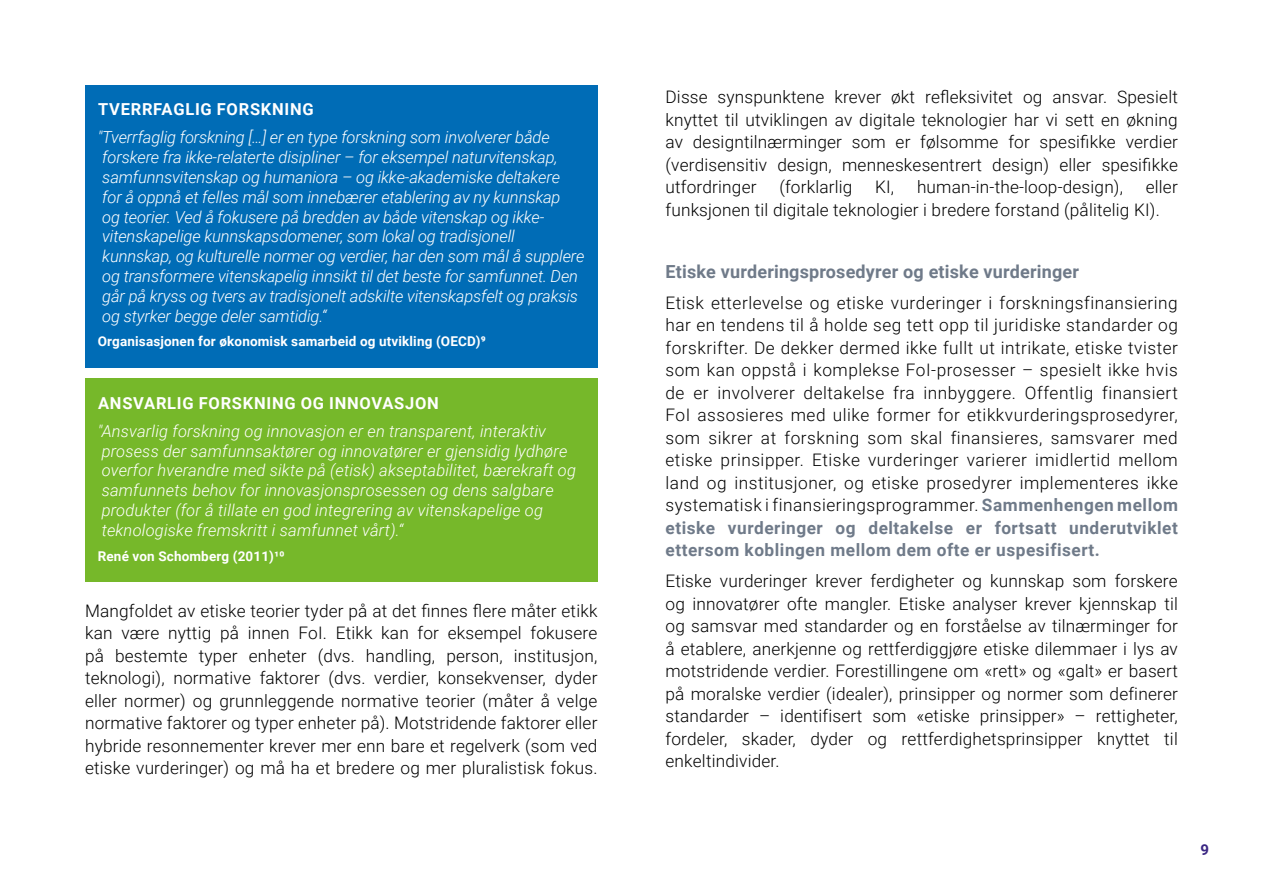
<style>
.page{position:relative;width:1263px;height:893px;background:#fff}
.page>*{position:absolute;margin:0;border:0;box-sizing:border-box;transform-origin:0 0}
.t1{font:700 18px "Roboto";letter-spacing:.01em;color:#6f7a89}
.t2{font:300 17.25px/22.5px "Roboto";letter-spacing:.01em;color:#000;text-align:justify}
.t3{font:italic 300 16.5px/19.8px "Roboto";letter-spacing:-.01em;color:#fff}
.t4{font:italic 300 16.5px/19.8px "Roboto";letter-spacing:.01em;color:#fff}
.t5{font:700 16.5px "Roboto";letter-spacing:.045em;color:#fff}
.t6{font:700 15px "Roboto";color:#3b2783}
.t7{font:700 13.5px "Roboto";letter-spacing:.01em;color:#fff}
.s1{font-weight:700;color:#6f7a89}
</style>
<div class="page">
<div style="left:85px;top:85px;width:512px;height:283px;background:#006cb6"></div>
<div style="left:85px;top:378px;width:512px;height:204px;background:#76b82a"></div>
<p class="t5" style="left:98px;top:98px;width:217px">TVERRFAGLIG FORSKNING</p>
<p class="t3" style="left:98px;top:127px;width:488px">"Tverrfaglig forskning […] er en type forskning som involverer både forskere fra ikke-relaterte disipliner – for eksempel naturvitenskap, samfunnsvitenskap og humaniora – og ikke-akademiske deltakere<br>for å oppnå et felles mål som innebærer etablering av ny kunnskap<br>og teorier. Ved å fokusere på bredden av både vitenskap og ikke&shy;vitenskapelige kunnskapsdomener, som lokal og tradisjonell<br>kunnskap, og kulturelle normer og verdier, har den som mål å supplere og transformere vitenskapelig innsikt til det beste for samfunnet. Den går på kryss og tvers av tradisjonelt adskilte vitenskapsfelt og praksis og styrker begge deler samtidig.“</p>
<p class="t7" style="left:98px;top:332px;width:390px">Organisasjonen for økonomisk samarbeid og utvikling (OECD)9</p>
<p class="t5" style="left:98px;top:391px;width:342px">ANSVARLIG FORSKNING OG INNOVASJON</p>
<p class="t4" style="left:98px;top:420px;width:480px">"Ansvarlig forskning og innovasjon er en transparent, interaktiv prosess der samfunnsaktører og innovatører er gjensidig lydhøre overfor hverandre med sikte på (etisk) akseptabilitet, bærekraft og samfunnets behov for innovasjonsprosessen og dens salgbare produkter (for å tillate en god integrering av vitenskapelige og teknologiske fremskritt i samfunnet vårt).“</p>
<p class="t7" style="left:98px;top:546px;width:188px">René von Schomberg (2011)¹0</p>
<p class="t2" style="left:85px;top:599px;width:514px">Mangfoldet av etiske teorier tyder på at det finnes flere måter etikk kan være nyttig på innen FoI. Etikk kan for eksempel fokusere på bestemte typer enheter (dvs. handling, person, institusjon, teknologi), normative faktorer (dvs. verdier, konsekvenser, dyder eller normer) og grunnleggende normative teorier (måter å velge normative faktorer og typer enheter på). Motstridende faktorer eller hybride resonnementer krever mer enn bare et regelverk (som ved etiske vurderinger) og må ha et bredere og mer pluralistisk fokus.</p>
<p class="t2" style="left:665px;top:85px;width:514px">Disse synspunktene krever økt refleksivitet og ansvar. Spesielt knyttet til utviklingen av digitale teknologier har vi sett en økning av designtilnærminger som er følsomme for spesifikke verdier (verdisensitiv design, menneskesentrert design) eller spesifikke utfordringer</p>
<p class="t2" style="left:779px;top:175px;width:75px">(forklarlig</p>
<p class="t2" style="left:875px;top:175px;width:21px">KI,</p>
<p class="t2" style="left:917px;top:175px;width:208px">human-in-the-loop-design),</p>
<p class="t2" style="left:665px;top:175px;width:514px;text-indent:480px">eller funksjonen til digitale teknologier i bredere forstand (pålitelig KI).</p>
<p class="t1" style="left:665px;top:259px;width:415px">Etiske vurderingsprosedyrer og etiske vurderinger</p>
<p class="t2" style="left:665px;top:291px;width:514px">Etisk etterlevelse og etiske vurderinger i forskningsfinansiering har en tendens til å holde seg tett opp til juridiske standarder og forskrifter. De dekker dermed ikke fullt ut intrikate, etiske tvister som kan oppstå i komplekse FoI-prosesser – spesielt ikke hvis de er involverer deltakelse fra innbyggere. Offentlig finansiert FoI assosieres med ulike former for etikkvurderingsprosedyrer, som sikrer at forskning som skal finansieres, samsvarer med etiske prinsipper. Etiske vurderinger varierer imidlertid mellom land og institusjoner, og etiske prosedyrer implementeres ikke systematisk i finansieringsprogrammer. <span class="s1">Sammenhengen mellom etiske vurderinger og deltakelse er fortsatt underutviklet ettersom koblingen mellom dem ofte er uspesifisert.</span></p>
<p class="t2" style="left:665px;top:569px;width:514px">Etiske vurderinger krever ferdigheter og kunnskap som forskere og innovatører ofte mangler. Etiske analyser krever kjennskap til og samsvar med standarder og en forståelse av tilnærminger for å etablere, anerkjenne og rettferdiggjøre etiske dilemmaer i lys av motstridende verdier. Forestillingene om «rett» og «galt» er basert på moralske verdier (idealer), prinsipper og normer som definerer standarder – identifisert som «etiske prinsipper» – rettigheter, fordeler, skader, dyder og rettferdighetsprinsipper knyttet til enkeltindivider.</p>
<p class="t6" style="left:1200px;top:839px;width:10px">9</p>
</div>
